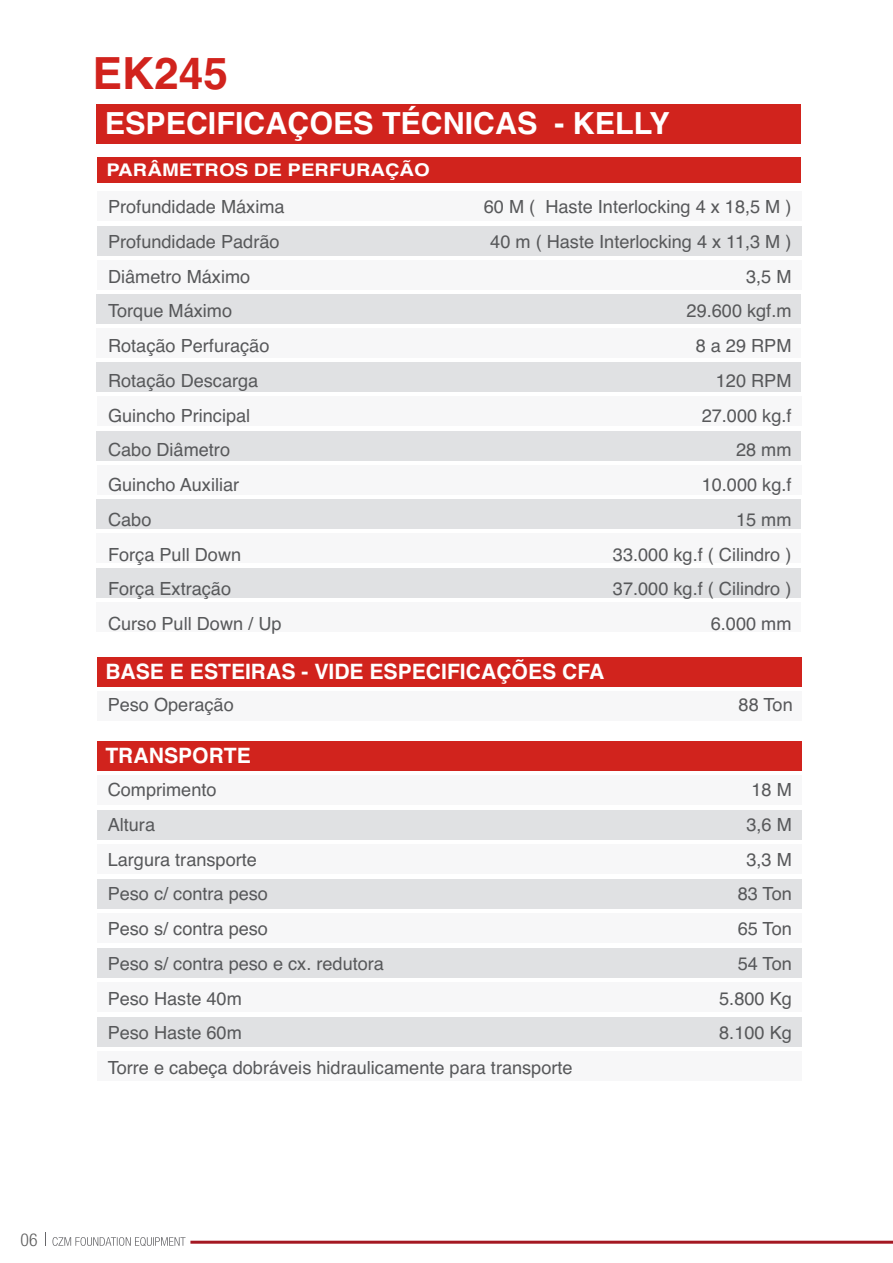
<style>
.page{position:relative;width:893px;height:1263px;background:#fff}
.page>*{position:absolute;margin:0;border:0;box-sizing:border-box;transform-origin:0 0}
.t1{font:700 44.25px "Helvetica";color:#d1231d}
.t2{font:700 30.45px "Helvetica";color:#fff}
.t3{font:700 21.15px "Helvetica";color:#fff}
.t4{font:18.15px/34.8px "Helvetica";color:#57585a}
.t5{font:300 condensed 17.7px "Helvetica Neue LT Pro";color:#5f5f5f}
.t6{font:700 17.4px "Helvetica";color:#fff;scale:1.16 1}
</style>
<div class="page">
<div style="left:96px;top:568px;width:705px;height:29px;background:#e0e1e3"></div>
<div style="left:96px;top:602px;width:705px;height:29px;background:#f7f7f8"></div>
<div style="left:96px;top:363px;width:705px;height:29px;background:#e0e1e3"></div>
<div style="left:98px;top:397px;width:704px;height:29px;background:#f7f7f8"></div>
<div style="left:96px;top:431px;width:705px;height:30px;background:#e0e1e3"></div>
<div style="left:98px;top:465px;width:704px;height:29px;background:#f7f7f8"></div>
<div style="left:96px;top:499px;width:705px;height:30px;background:#e0e1e3"></div>
<div style="left:96px;top:533px;width:705px;height:30px;background:#f7f7f8"></div>
<div style="left:98px;top:191px;width:704px;height:30px;background:#f7f7f8"></div>
<div style="left:98px;top:226px;width:704px;height:29px;background:#e0e1e3"></div>
<div style="left:98px;top:260px;width:704px;height:29px;background:#f7f7f8"></div>
<div style="left:96px;top:294px;width:705px;height:30px;background:#e0e1e3"></div>
<div style="left:96px;top:328px;width:705px;height:30px;background:#f7f7f8"></div>
<div style="left:96px;top:104px;width:705px;height:40px;background:#d1231d"></div>
<hr style="left:190px;top:1241px;width:703px;height:3px;background:#a41822">
<svg style="left:45px;top:1233px;width:1px;height:13px"></svg>
<svg style="left:52px;top:1237px;width:134px;height:9px"></svg>
<div style="left:98px;top:691px;width:704px;height:30px;background:#f7f7f8"></div>
<div style="left:98px;top:657px;width:704px;height:30px;background:#d1231d"></div>
<div style="left:98px;top:775px;width:704px;height:30px;background:#f7f7f8"></div>
<div style="left:98px;top:810px;width:704px;height:29px;background:#e0e1e3"></div>
<div style="left:98px;top:741px;width:704px;height:30px;background:#d1231d"></div>
<div style="left:98px;top:844px;width:704px;height:30px;background:#f7f7f8"></div>
<div style="left:98px;top:879px;width:704px;height:29px;background:#e0e1e3"></div>
<div style="left:98px;top:913px;width:704px;height:30px;background:#f7f7f8"></div>
<div style="left:98px;top:948px;width:704px;height:29px;background:#e0e1e3"></div>
<div style="left:98px;top:982px;width:704px;height:30px;background:#f7f7f8"></div>
<div style="left:98px;top:1017px;width:704px;height:29px;background:#e0e1e3"></div>
<div style="left:98px;top:1051px;width:704px;height:30px;background:#f7f7f8"></div>
<div style="left:97px;top:157px;width:704px;height:26px;background:#d1231d"></div>
<h1 class="t1" style="left:93px;top:37px;width:137px">EK245</h1>
<h2 class="t2" style="left:105px;top:99px;width:566px">ESPECIFICAÇOES TÉCNICAS - KELLY</h2>
<p class="t6" style="left:106px;top:156px;width:280px">PARÂMETROS DE PERFURAÇÃO</p>
<p class="t4" style="left:108px;top:190px;width:178px">Profundidade Máxima<br>Profundidade Padrão<br>Diâmetro Máximo<br>Torque Máximo<br>Rotação Perfuração<br>Rotação Descarga<br>Guincho Principal<br>Cabo Diâmetro<br>Guincho Auxiliar<br>Cabo<br>Força Pull Down<br>Força Extração<br>Curso Pull Down / Up</p>
<p class="t4" style="left:484px;top:190px;width:309px;text-align:right">60 M ( Haste Interlocking 4 x 18,5 M )<br>40 m ( Haste Interlocking 4 x 11,3 M )<br>3,5 M<br>29.600 kgf.m<br>8 a 29 RPM<br>120 RPM<br>27.000 kg.f<br>28 mm<br>10.000 kg.f<br>15 mm<br>33.000 kg.f ( Cilindro )<br>37.000 kg.f ( Cilindro )<br>6.000 mm</p>
<p class="t3" style="left:105px;top:655px;width:501px">BASE E ESTEIRAS - VIDE ESPECIFICAÇÕES CFA</p>
<p class="t4" style="left:108px;top:687px;width:128px">Peso Operação</p>
<p class="t4" style="left:739px;top:687px;width:56px">88 Ton</p>
<p class="t3" style="left:105px;top:739px;width:147px">TRANSPORTE</p>
<p class="t4" style="left:108px;top:773px;width:466px">Comprimento<br>Altura<br>Largura transporte<br>Peso c/ contra peso<br>Peso s/ contra peso<br>Peso s/ contra peso e cx. redutora<br>Peso Haste 40m<br>Peso Haste 60m<br>Torre e cabeça dobráveis hidraulicamente para transporte</p>
<p class="t4" style="left:719px;top:773px;width:74px;text-align:right">18 M<br>3,6 M<br>3,3 M<br>83 Ton<br>65 Ton<br>54 Ton<br>5.800 Kg<br>8.100 Kg</p>
<p class="t5" style="left:21px;top:1230px;width:18px">06</p>
</div>
